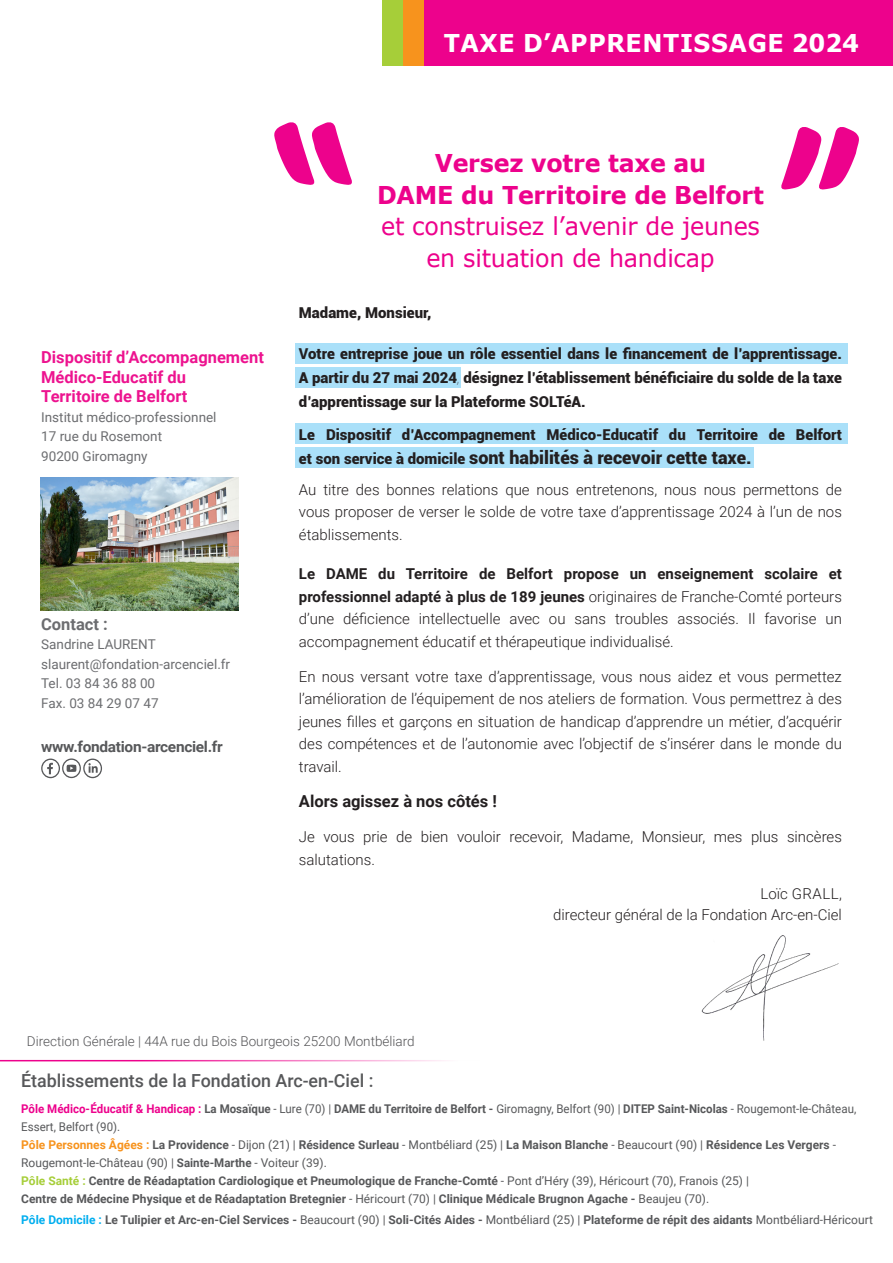
<style>
.page{position:relative;width:893px;height:1263px;background:#fff}
.page>*{position:absolute;margin:0;border:0;box-sizing:border-box;transform-origin:0 0}
.t1{font:24.6px/31.5px "Verdana";letter-spacing:-.01em;color:#ed028c;text-align:center}
.t2{font:700 24.6px "Verdana";letter-spacing:.025em;color:#fff}
.t3{font:900 18px "Roboto";color:#231f20}
.t4{font:500 18px "Roboto";color:#57585a}
.t5{font:700 16.5px/19.5px "Roboto";color:#ed138f}
.t6{font:700 16.5px "Roboto";color:#231f20}
.t7{font:700 16.5px "Roboto";color:#6c6d70}
.t8{font:300 15px/22.5px "Roboto";color:#231f20;text-align:justify}
.t9{font:900 15px/24px "Roboto";color:#231f20;text-align:justify}
.t10{font:700 15px "Roboto";letter-spacing:-.02em;color:#57585a}
.t11{font:13.5px "Roboto";color:#6c6d70}
.t12{font:300 13.5px "Roboto";color:#535355}
.t13{font:700 12px/18px "Roboto";color:#57585a;scale:.96 1}
.t14{font:700 12px "Roboto";color:#57585a}
.s1{font-weight:700}
.s2{font-weight:100;font-style:italic}
.s3{font-size:15px}
.s4{color:#ed028c}
.s5{font-weight:400}
.s6{color:#f7931d}
.s7{color:#a6ce39}
.s8{color:#00aeef}
</style>
<div class="page">
<div style="left:382px;top:0;width:469px;height:66px;background:#a6ce39"></div>
<div style="left:403px;top:0;width:469px;height:66px;background:#f7931d"></div>
<img style="left:41px;top:478px;width:197px;height:133px">
<div style="left:424px;top:0;width:469px;height:66px;background:#ed028c"></div>
<img style="left:701px;top:935px;width:138px;height:106px">
<div style="left:296px;top:343px;width:552px;height:20px;background:#aae0f9"></div>
<div style="left:296px;top:424px;width:552px;height:20px;background:#aae0f9"></div>
<div style="left:296px;top:367px;width:165px;height:20px;background:#aae0f9"></div>
<div style="left:296px;top:448px;width:458px;height:20px;background:#aae0f9"></div>
<svg style="left:41px;top:758px;width:61px;height:20px"></svg>
<hr style="left:0;top:1060px;width:480px;height:1px;background:#ed028c">
<svg style="left:274px;top:122px;width:78px;height:63px"></svg>
<svg style="left:781px;top:127px;width:78px;height:63px"></svg>
<p class="t2" style="left:444px;top:25px;width:417px">TAXE D’APPRENTISSAGE 2024</p>
<p class="t5" style="left:41px;top:347px;width:224px">Dispositif d’Accompagnement<br>Médico-Educatif du<br>Territoire de Belfort</p>
<p class="t11" style="left:41px;top:408px;width:177px">Institut médico-professionnel</p>
<p class="t11" style="left:41px;top:427px;width:122px">17 rue du Rosemont</p>
<p class="t11" style="left:41px;top:447px;width:108px">90200 Giromagny</p>
<p class="t7" style="left:41px;top:612px;width:68px">Contact :</p>
<p class="t11" style="left:41px;top:635px;width:116px">Sandrine LAURENT</p>
<p class="t11" style="left:41px;top:654px;width:190px">slaurent@fondation-arcenciel.fr</p>
<p class="t11" style="left:41px;top:674px;width:115px">Tel. 03 84 36 88 00</p>
<p class="t11" style="left:41px;top:693px;width:119px">Fax. 03 84 29 07 47</p>
<p class="t10" style="left:41px;top:736px;width:183px">www.fondation-arcenciel.fr</p>
<p class="t1" style="left:377px;top:147px;width:388px"><span class="s1">Versez votre taxe au<br>DAME du Territoire de Belfort </span>et construisez l’avenir de jeunes en situation de handicap</p>
<p class="t9" style="left:299px;top:300px;width:134px">Madame, Monsieur,</p>
<p class="t9" style="left:299px;top:341px;width:544px">Votre entreprise joue un rôle essentiel dans le financement de l’apprentissage.<br>A partir du 27 mai 2024<span class="s2">,</span> désignez l’établissement bénéficiaire du solde de la taxe d’apprentissage sur la Plateforme SOLTéA.</p>
<p class="t9" style="left:299px;top:422px;width:544px">Le Dispositif d’Accompagnement Médico-Educatif du Territoire de Belfort</p>
<p class="t3" style="left:299px;top:444px;width:454px"><span class="s3">et son service à domicile</span> sont habilités à recevoir cette taxe.</p>
<p class="t8" style="left:299px;top:477px;width:545px">Au titre des bonnes relations que nous entretenons, nous nous permettons de vous proposer de verser le solde de votre taxe d’apprentissage 2024 à l’un de nos établissements.</p>
<p class="t8" style="left:299px;top:562px;width:545px"><span class="s1">Le DAME du Territoire de Belfort propose un enseignement scolaire et professionnel adapté à plus de 189 jeunes</span> originaires de Franche-Comté porteurs d’une déficience intellectuelle avec ou sans troubles associés. Il favorise un accompagnement éducatif et thérapeutique individualisé.</p>
<p class="t8" style="left:299px;top:665px;width:545px">En nous versant votre taxe d’apprentissage, vous nous aidez et vous permettez l’amélioration de l’équipement de nos ateliers de formation. Vous permettrez à des jeunes filles et garçons en situation de handicap d’apprendre un métier, d’acquérir des compétences et de l’autonomie avec l’objectif de s’insérer dans le monde du travail.</p>
<p class="t6" style="left:299px;top:790px;width:200px">Alors agissez à nos côtés !</p>
<p class="t8" style="left:299px;top:825px;width:544px">Je vous prie de bien vouloir recevoir, Madame, Monsieur, mes plus sincères salutations.</p>
<p class="t8" style="left:553px;top:882px;width:290px;line-height:21px;text-align:right">Loïc GRALL,<br>directeur général de la Fondation Arc-en-Ciel</p>
<p class="t12" style="left:27px;top:1032px;width:389px">Direction Générale | 44A rue du Bois Bourgeois 25200 Montbéliard</p>
<p class="t4" style="left:21px;top:1068px;width:354px">Établissements de la Fondation Arc-en-Ciel :</p>
<p class="t13" style="left:21px;top:1100px;width:871px"><span class="s4">Pôle Médico-Éducatif &amp; Handicap :</span> La Mosaïque <span class="s5">- Lure (70) |</span> DAME du Territoire de Belfort - <span class="s5">Giromagny, Belfort (90) |</span> DITEP Saint-Nicolas <span class="s5">- Rougemont-le-Château, Essert, Belfort (90).<br></span><span class="s6">Pôle Personnes Âgées :</span> La Providence <span class="s5">- Dijon (21) |</span> Résidence Surleau <span class="s5">- Montbéliard (25) |</span> La Maison Blanche <span class="s5">- Beaucourt (90) |</span> Résidence Les Vergers <span class="s5">- Rougemont-le-Château (90) |</span> Sainte-Marthe <span class="s5">- Voiteur (39).<br></span><span class="s7">Pôle Santé :</span> Centre de Réadaptation Cardiologique et Pneumologique de Franche-Comté <span class="s5">- Pont d’Héry (39), Héricourt (70), Franois (25) |<br></span>Centre de Médecine Physique et de Réadaptation Bretegnier <span class="s5">- Héricourt (70) |</span> Clinique Médicale Brugnon Agache - <span class="s5">Beaujeu (70).</span></p>
<p class="t14" style="left:21px;top:1211px;width:853px"><span class="s8">Pôle Domicile :</span> Le Tulipier et Arc-en-Ciel Services - <span class="s5">Beaucourt (90) |</span> Soli-Cités Aides - <span class="s5">Montbéliard (25) |</span> Plateforme de répit des aidants <span class="s5">Montbéliard-Héricourt</span></p>
</div>
